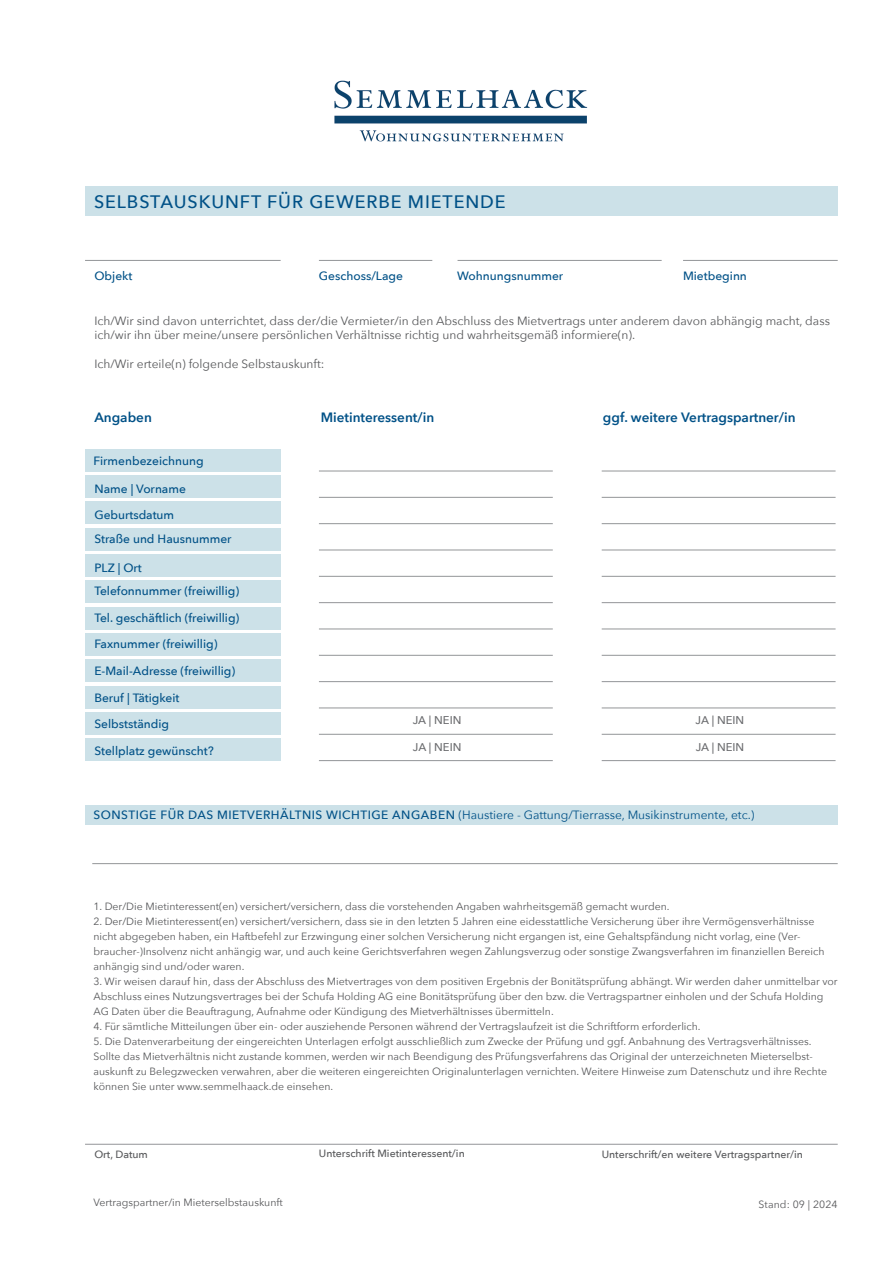
<style>
.page{position:relative;width:893px;height:1263px;background:#fff}
.page>*{position:absolute;margin:0;border:0;box-sizing:border-box;transform-origin:0 0}
.t1{font:500 18px "Avenir Next";letter-spacing:.05em;color:#005187}
.t2{font:600 13.5px "Avenir Next";color:#005187}
.t3{font:500 12px/26.1px "Avenir Next";color:#005187}
.t4{font:12px/14.4px "Avenir Next";color:#57585a}
.t5{font:12px "Avenir Next";color:#005187}
.t6{font:500 11.25px "Avenir Next";color:#6c6d70}
.t7{font:10.5px/15px "Avenir Next";color:#57585a}
.t8{font:500 10.5px "Avenir Next";color:#57585a}
.s1{font-weight:500}
</style>
<div class="page">
<div style="left:85px;top:805px;width:753px;height:20px;background:#cce1e8"></div>
<div style="left:85px;top:738px;width:196px;height:23px;background:#cce1e8"></div>
<div style="left:85px;top:712px;width:196px;height:23px;background:#cce1e8"></div>
<div style="left:85px;top:686px;width:196px;height:22px;background:#cce1e8"></div>
<div style="left:85px;top:659px;width:196px;height:23px;background:#cce1e8"></div>
<div style="left:85px;top:633px;width:196px;height:23px;background:#cce1e8"></div>
<div style="left:85px;top:607px;width:196px;height:22px;background:#cce1e8"></div>
<div style="left:85px;top:580px;width:196px;height:23px;background:#cce1e8"></div>
<div style="left:85px;top:554px;width:196px;height:23px;background:#cce1e8"></div>
<div style="left:85px;top:528px;width:196px;height:22px;background:#cce1e8"></div>
<div style="left:85px;top:501px;width:196px;height:23px;background:#cce1e8"></div>
<div style="left:85px;top:475px;width:196px;height:23px;background:#cce1e8"></div>
<div style="left:85px;top:449px;width:196px;height:22px;background:#cce1e8"></div>
<div style="left:85px;top:186px;width:753px;height:30px;background:#cce1e8"></div>
<hr style="left:85px;top:260px;width:196px;height:1px;background:#939598">
<hr style="left:319px;top:260px;width:113px;height:1px;background:#939598">
<hr style="left:683px;top:260px;width:155px;height:1px;background:#939598">
<hr style="left:458px;top:260px;width:204px;height:1px;background:#939598">
<hr style="left:85px;top:1144px;width:753px;height:1px;background:#939598">
<hr style="left:319px;top:471px;width:234px;height:1px;background:#939598">
<hr style="left:319px;top:497px;width:234px;height:1px;background:#939598">
<hr style="left:319px;top:523px;width:234px;height:1px;background:#939598">
<hr style="left:319px;top:550px;width:234px;height:1px;background:#939598">
<hr style="left:319px;top:576px;width:234px;height:1px;background:#939598">
<hr style="left:319px;top:602px;width:234px;height:1px;background:#939598">
<hr style="left:319px;top:629px;width:234px;height:1px;background:#939598">
<hr style="left:319px;top:655px;width:234px;height:1px;background:#939598">
<hr style="left:319px;top:681px;width:234px;height:1px;background:#939598">
<hr style="left:319px;top:707px;width:234px;height:1px;background:#939598">
<hr style="left:319px;top:734px;width:234px;height:1px;background:#939598">
<hr style="left:319px;top:760px;width:234px;height:1px;background:#939598">
<img style="left:334px;top:80px;width:254px;height:62px">
<hr style="left:602px;top:471px;width:234px;height:1px;background:#939598">
<hr style="left:602px;top:497px;width:234px;height:1px;background:#939598">
<hr style="left:602px;top:523px;width:234px;height:1px;background:#939598">
<hr style="left:602px;top:550px;width:234px;height:1px;background:#939598">
<hr style="left:602px;top:576px;width:234px;height:1px;background:#939598">
<hr style="left:602px;top:602px;width:234px;height:1px;background:#939598">
<hr style="left:602px;top:629px;width:234px;height:1px;background:#939598">
<hr style="left:602px;top:655px;width:234px;height:1px;background:#939598">
<hr style="left:602px;top:681px;width:234px;height:1px;background:#939598">
<hr style="left:602px;top:707px;width:234px;height:1px;background:#939598">
<hr style="left:602px;top:734px;width:234px;height:1px;background:#939598">
<hr style="left:602px;top:760px;width:234px;height:1px;background:#939598">
<hr style="left:92px;top:863px;width:746px;height:1px;background:#939598">
<h1 class="t1" style="left:94px;top:186px;width:413px">SELBSTAUSKUNFT FÜR GEWERBE MIETENDE</h1>
<p class="t3" style="left:94px;top:262px;width:40px">Objekt</p>
<p class="t3" style="left:319px;top:262px;width:86px">Geschoss/Lage</p>
<p class="t3" style="left:457px;top:262px;width:108px">Wohnungsnummer</p>
<p class="t3" style="left:683px;top:262px;width:65px">Mietbeginn</p>
<p class="t4" style="left:94px;top:313px;width:737px">Ich/Wir sind davon unterrichtet, dass der/die Vermieter/in den Abschluss des Mietvertrags unter anderem davon abhängig macht, dass ich/wir ihn über meine/unsere persönlichen Verhältnisse richtig und wahrheitsgemäß informiere(n).</p>
<p class="t4" style="left:94px;top:356px;width:231px">Ich/Wir erteile(n) folgende Selbstauskunft:</p>
<p class="t2" style="left:94px;top:405px;width:59px">Angaben</p>
<p class="t2" style="left:321px;top:405px;width:115px">Mietinteressent/in</p>
<p class="t2" style="left:603px;top:405px;width:194px">ggf. weitere Vertragspartner/in</p>
<p class="t3" style="left:94px;top:447px;width:112px">Firmenbezeichnung</p>
<p class="t3" style="left:94px;top:475px;width:93px">Name | Vorname</p>
<p class="t3" style="left:94px;top:503px;width:139px;line-height:23.7px">Geburtsdatum<br>Straße und Hausnummer</p>
<p class="t3" style="left:94px;top:555px;width:146px;line-height:23.5px">PLZ | Ort<br>Telefonnummer (freiwillig)</p>
<p class="t3" style="left:94px;top:605px;width:147px">Tel. geschäftlich (freiwillig)<br>Faxnummer (freiwillig)</p>
<p class="t3" style="left:94px;top:658px;width:142px">E-Mail-Adresse (freiwillig)<br>Beruf | Tätigkeit<br>Selbstständig</p>
<p class="t3" style="left:94px;top:737px;width:121px">Stellplatz gewünscht?</p>
<p class="t6" style="left:413px;top:710px;width:50px">JA | NEIN</p>
<p class="t6" style="left:413px;top:738px;width:50px">JA | NEIN</p>
<p class="t6" style="left:696px;top:710px;width:50px">JA | NEIN</p>
<p class="t6" style="left:696px;top:738px;width:50px">JA | NEIN</p>
<p class="t5" style="left:94px;top:805px;width:662px"><span class="s1">SONSTIGE FÜR DAS MIETVERHÄLTNIS WICHTIGE ANGABEN</span> (Haustiere - Gattung/Tierrasse, Musikinstrumente, etc.)</p>
<p class="t7" style="left:94px;top:898px;width:578px">1. Der/Die Mietinteressent(en) versichert/versichern, dass die vorstehenden Angaben wahrheitsgemäß gemacht wurden.</p>
<p class="t7" style="left:94px;top:913px;width:732px">2. Der/Die Mietinteressent(en) versichert/versichern, dass sie in den letzten 5 Jahren eine eidesstattliche Versicherung über ihre Vermögensverhältnisse nicht abgegeben haben, ein Haftbefehl zur Erzwingung einer solchen Versicherung nicht ergangen ist, eine Gehaltspfändung nicht vorlag, eine (Ver&shy;braucher-)Insolvenz nicht anhängig war, und auch keine Gerichtsverfahren wegen Zahlungsverzug oder sonstige Zwangsverfahren im finanziellen Bereich anhängig sind und/oder waren.</p>
<p class="t7" style="left:94px;top:973px;width:746px">3. Wir weisen darauf hin, dass der Abschluss des Mietvertrages von dem positiven Ergebnis der Bonitätsprüfung abhängt. Wir werden daher unmittelbar vor<br>Abschluss eines Nutzungsvertrages bei der Schufa Holding AG eine Bonitätsprüfung über den bzw. die Vertragspartner einholen und der Schufa Holding<br>AG Daten über die Beauftragung, Aufnahme oder Kündigung des Mietverhältnisses übermitteln.</p>
<p class="t7" style="left:94px;top:1018px;width:609px">4. Für sämtliche Mitteilungen über ein- oder ausziehende Personen während der Vertragslaufzeit ist die Schriftform erforderlich.</p>
<p class="t7" style="left:94px;top:1033px;width:735px">5. Die Datenverarbeitung der eingereichten Unterlagen erfolgt ausschließlich zum Zwecke der Prüfung und ggf. Anbahnung des Vertragsverhältnisses.<br>Sollte das Mietverhältnis nicht zustande kommen, werden wir nach Beendigung des Prüfungsverfahrens das Original der unterzeichneten Mieterselbst&shy;auskunft zu Belegzwecken verwahren, aber die weiteren eingereichten Originalunterlagen vernichten. Weitere Hinweise zum Datenschutz und ihre Rechte können Sie unter www.semmelhaack.de einsehen.</p>
<p class="t8" style="left:94px;top:1145px;width:55px">Ort, Datum</p>
<p class="t8" style="left:319px;top:1145px;width:147px">Unterschrift Mietinteressent/in</p>
<p class="t8" style="left:602px;top:1145px;width:203px">Unterschrift/en weitere Vertragspartner/in</p>
<p class="t7" style="left:94px;top:1194px;width:191px">Vertragspartner/in Mieterselbstauskunft</p>
<p class="t7" style="left:759px;top:1196px;width:81px">Stand: 09 | 2024</p>
</div>
